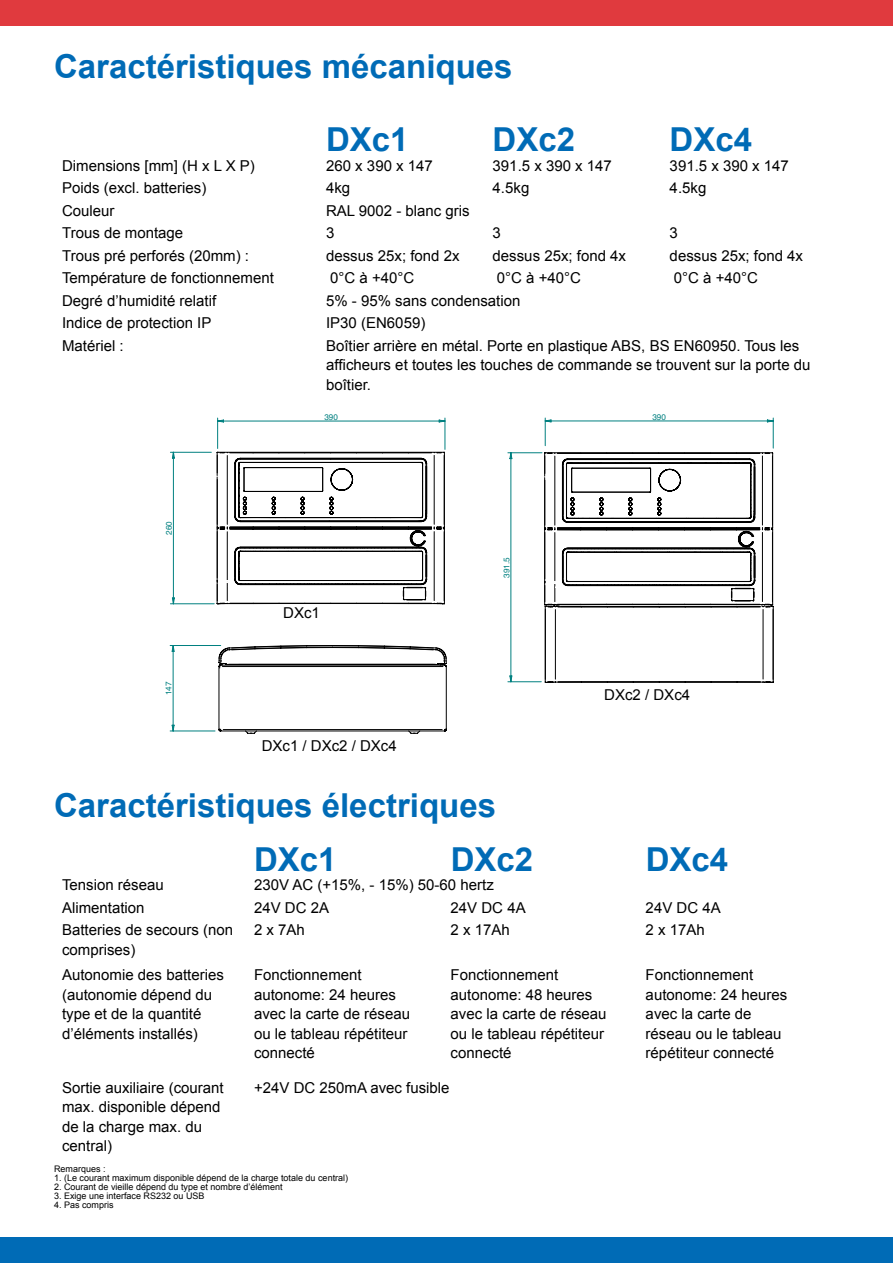
<style>
.page{position:relative;width:893px;height:1263px;background:#fff}
.page>*{position:absolute;margin:0;border:0;box-sizing:border-box;transform-origin:0 0}
.t1{font:700 33px/53.8px "Arial";color:#006bb6}
.t2{font:15px/19.5px "Arial";color:#000}
.t3{font:9px "Arial";color:#000}
.t4{font:8.25px "Helvetica";color:#008080}
</style>
<div class="page">
<div style="left:0;top:1237px;width:893px;height:26px;background:#006bb6"></div>
<div style="left:0;top:0;width:893px;height:26px;background:#e03a3e"></div>
<svg style="left:218px;top:645px;width:229px;height:89px"></svg>
<hr style="left:170px;top:452px;width:41px;height:1px;background:#008080">
<hr style="left:170px;top:603px;width:44px;height:1px;background:#008080">
<hr style="left:173px;top:452px;width:1px;height:152px;background:#008080">
<hr style="left:217px;top:418px;width:1px;height:30px;background:#008080">
<hr style="left:445px;top:418px;width:1px;height:31px;background:#008080">
<hr style="left:218px;top:421px;width:227px;height:1px;background:#008080">
<hr style="left:170px;top:731px;width:45px;height:1px;background:#008080">
<hr style="left:170px;top:645px;width:51px;height:1px;background:#008080">
<hr style="left:173px;top:645px;width:1px;height:86px;background:#008080">
<svg style="left:217px;top:452px;width:228px;height:153px"></svg>
<hr style="left:555px;top:609px;width:1px;height:70px;background:#000">
<hr style="left:773px;top:606px;width:1px;height:76px;background:#000">
<hr style="left:763px;top:609px;width:1px;height:70px;background:#000">
<hr style="left:545px;top:606px;width:1px;height:76px;background:#000">
<svg style="left:545px;top:675px;width:229px;height:8px"></svg>
<hr style="left:508px;top:452px;width:34px;height:1px;background:#008080">
<hr style="left:508px;top:681px;width:33px;height:1px;background:#008080">
<hr style="left:511px;top:453px;width:1px;height:229px;background:#008080">
<svg style="left:545px;top:418px;width:6px;height:28px"></svg>
<hr style="left:773px;top:418px;width:1px;height:30px;background:#008080">
<hr style="left:545px;top:421px;width:228px;height:1px;background:#008080">
<svg style="left:544px;top:452px;width:230px;height:171px"></svg>
<h1 class="t1" style="left:54px;top:41px;width:460px">Caractéristiques mécaniques</h1>
<h1 class="t1" style="left:326px;top:114px;width:84px">DXc1</h1>
<h1 class="t1" style="left:493px;top:114px;width:84px">DXc2</h1>
<h1 class="t1" style="left:670px;top:114px;width:84px">DXc4</h1>
<p class="t2" style="left:62px;top:156px;width:194px">Dimensions [mm] (H x L X P)</p>
<p class="t2" style="left:326px;top:156px;width:108px">260 x 390 x 147</p>
<p class="t2" style="left:493px;top:156px;width:121px">391.5 x 390 x 147</p>
<p class="t2" style="left:670px;top:156px;width:121px">391.5 x 390 x 147</p>
<p class="t2" style="left:62px;top:178px;width:146px">Poids (excl. batteries)</p>
<p class="t2" style="left:326px;top:178px;width:26px">4kg</p>
<p class="t2" style="left:493px;top:178px;width:38px">4.5kg</p>
<p class="t2" style="left:670px;top:178px;width:38px">4.5kg</p>
<p class="t2" style="left:62px;top:201px;width:54px">Couleur</p>
<p class="t2" style="left:326px;top:201px;width:145px">RAL 9002 - blanc gris</p>
<p class="t2" style="left:62px;top:223px;width:123px">Trous de montage</p>
<p class="t2" style="left:326px;top:223px;width:10px">3</p>
<p class="t2" style="left:493px;top:223px;width:10px">3</p>
<p class="t2" style="left:670px;top:223px;width:10px">3</p>
<p class="t2" style="left:62px;top:246px;width:188px">Trous pré perforés (20mm) :</p>
<p class="t2" style="left:326px;top:246px;width:135px">dessus 25x; fond 2x</p>
<p class="t2" style="left:493px;top:246px;width:135px">dessus 25x; fond 4x</p>
<p class="t2" style="left:670px;top:246px;width:135px">dessus 25x; fond 4x</p>
<p class="t2" style="left:62px;top:268px;width:213px">Température de fonctionnement</p>
<p class="t2" style="left:330px;top:268px;width:86px">0°C à +40°C</p>
<p class="t2" style="left:497px;top:268px;width:86px">0°C à +40°C</p>
<p class="t2" style="left:674px;top:268px;width:86px">0°C à +40°C</p>
<p class="t2" style="left:62px;top:291px;width:156px">Degré d’humidité relatif</p>
<p class="t2" style="left:326px;top:291px;width:196px">5% - 95% sans condensation</p>
<p class="t2" style="left:62px;top:313px;width:151px">Indice de protection IP</p>
<p class="t2" style="left:326px;top:313px;width:101px">IP30 (EN6059)</p>
<p class="t2" style="left:62px;top:336px;width:63px">Matériel :</p>
<p class="t2" style="left:326px;top:336px;width:486px">Boîtier arrière en métal. Porte en plastique ABS, BS EN60950. Tous les afficheurs et toutes les touches de commande se trouvent sur la porte du boîtier.</p>
<p class="t4" style="left:163px;top:535px;width:15px;rotate:-90deg">260</p>
<p class="t4" style="left:162px;top:695px;width:15px;rotate:-90deg">147</p>
<p class="t4" style="left:324px;top:410px;width:15px">390</p>
<p class="t2" style="left:283px;top:603px;width:38px">DXc1</p>
<p class="t2" style="left:262px;top:736px;width:137px">DXc1 / DXc2 / DXc4</p>
<p class="t4" style="left:500px;top:578px;width:22px;rotate:-90deg">391.5</p>
<p class="t4" style="left:652px;top:410px;width:15px">390</p>
<p class="t2" style="left:604px;top:685px;width:87px">DXc2 / DXc4</p>
<h1 class="t1" style="left:254px;top:779px;width:243px;text-indent:-200px">Caractéristiques électriques<br>DXc1</h1>
<h1 class="t1" style="left:451px;top:833px;width:84px">DXc2</h1>
<h1 class="t1" style="left:646px;top:833px;width:84px">DXc4</h1>
<p class="t2" style="left:62px;top:875px;width:103px">Tension réseau</p>
<p class="t2" style="left:254px;top:875px;width:241px">230V AC (+15%, - 15%) 50-60 hertz</p>
<p class="t2" style="left:62px;top:898px;width:84px">Alimentation</p>
<p class="t2" style="left:254px;top:898px;width:77px">24V DC 2A</p>
<p class="t2" style="left:451px;top:898px;width:77px">24V DC 4A</p>
<p class="t2" style="left:646px;top:898px;width:77px">24V DC 4A</p>
<p class="t2" style="left:62px;top:920px;width:172px">Batteries de secours (non comprises)</p>
<p class="t2" style="left:254px;top:920px;width:52px">2 x 7Ah</p>
<p class="t2" style="left:451px;top:920px;width:61px">2 x 17Ah</p>
<p class="t2" style="left:646px;top:920px;width:61px">2 x 17Ah</p>
<p class="t2" style="left:62px;top:965px;width:163px">Autonomie des batteries (autonomie dépend du type et de la quantité d’éléments installés)</p>
<p class="t2" style="left:254px;top:965px;width:157px">Fonctionnement autonome: 24 heures avec la carte de réseau ou le tableau répétiteur connecté</p>
<p class="t2" style="left:451px;top:965px;width:157px">Fonctionnement autonome: 48 heures avec la carte de réseau ou le tableau répétiteur connecté</p>
<p class="t2" style="left:646px;top:965px;width:143px">Fonctionnement autonome: 24 heures avec la carte de réseau ou le tableau répétiteur connecté</p>
<p class="t2" style="left:62px;top:1078px;width:163px">Sortie auxiliaire (courant max. disponible dépend de la charge max. du central)</p>
<p class="t2" style="left:254px;top:1078px;width:197px">+24V DC 250mA avec fusible</p>
<p class="t3" style="left:54px;top:1162px;width:53px">Remarques :</p>
<p class="t3" style="left:54px;top:1171px;width:296px">1. (Le courant maximum disponible dépend de la charge totale du central)</p>
<p class="t3" style="left:54px;top:1180px;width:230px">2. Courant de vieille dépend du type et nombre d’élément</p>
<p class="t3" style="left:54px;top:1189px;width:152px">3. Exige une interface RS232 ou USB</p>
<p class="t3" style="left:54px;top:1198px;width:61px">4. Pas compris</p>
</div>
